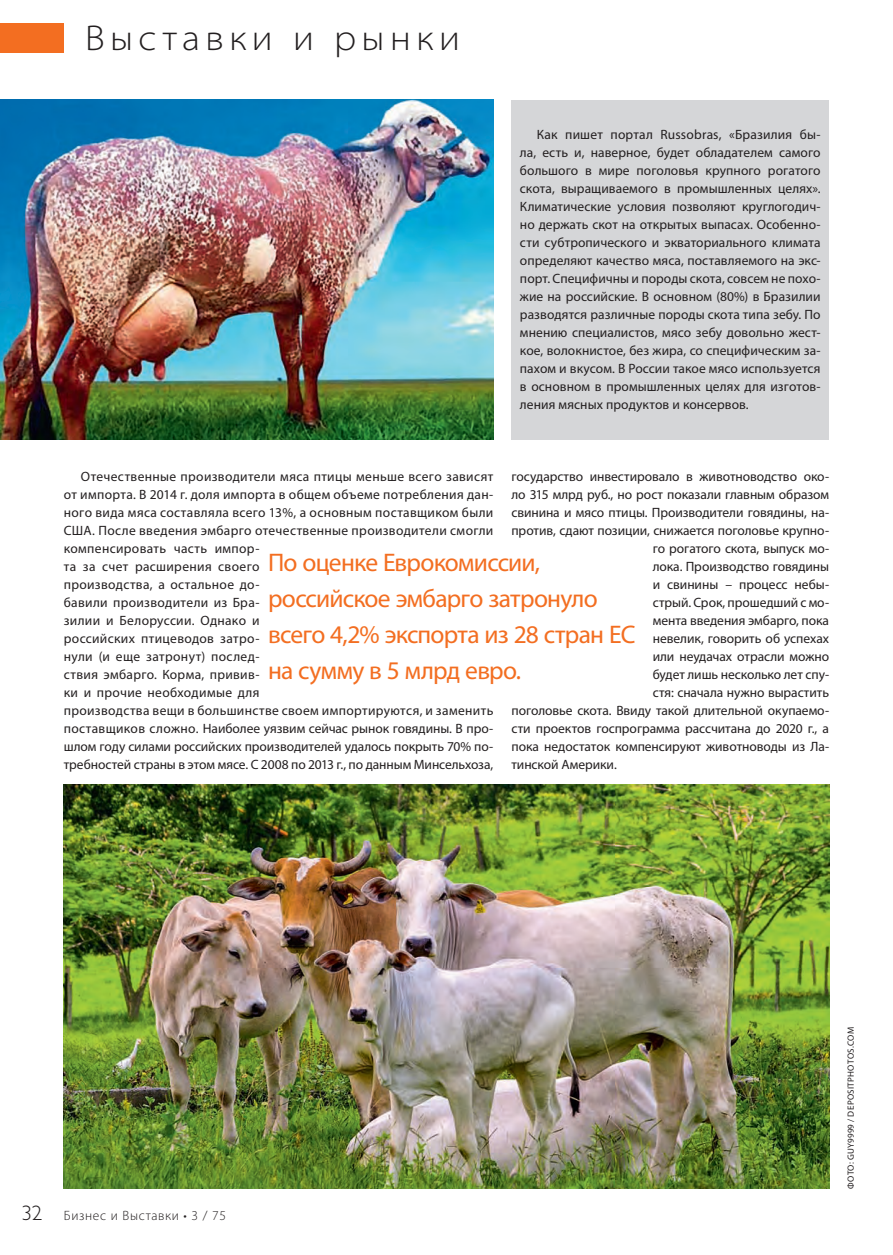
<style>
.page{position:relative;width:893px;height:1255px;background:#fff}
.page>*{position:absolute;margin:0;border:0;box-sizing:border-box;transform-origin:0 0}
.t1{font:300 semi-expanded 36px "Myriad Pro";letter-spacing:.15em;color:#231f20}
.t2{font:25.5px/36px "Myriad Pro";letter-spacing:-.03em;color:#f36e21}
.t3{font:13.5px/18px "Myriad Pro";color:#231f20;text-align:justify}
.t4{font:13.5px/18px "Myriad Pro";letter-spacing:.025em;color:#231f20}
.t5{font:300 13.5px "Myriad Pro";letter-spacing:.05em;color:#231f20}
.t6{font:9px "Myriad Pro";letter-spacing:.03em;color:#231f20}
.s1{font-family:"Gill Sans Light C";font-weight:400;font-size:21px}
</style>
<div class="page">
<div style="left:0;top:23px;width:64px;height:30px;background:#f36e21"></div>
<img style="left:0;top:99px;width:493px;height:340px">
<div style="left:511px;top:100px;width:318px;height:340px;background:#d5d6d8"></div>
<img style="left:64px;top:784px;width:765px;height:404px">
<p class="t1" style="left:85px;top:17px;width:376px">Выставки и рынки</p>
<p class="t3" style="left:520px;top:125px;width:302px;text-indent:17px">Как пишет портал Russobras, «Бразилия бы&shy;ла, есть и, наверное, будет обладателем самого большого в мире поголовья крупного рогатого скота, выращиваемого в промышленных целях».<br>Климатические условия позволяют круглогодич&shy;но держать скот на открытых выпасах. Особенно&shy;сти субтропического и экваториального климата определяют качество мяса, поставляемого на экс&shy;порт. Специфичны и породы скота, совсем не похо&shy;жие на российские. В основном (80%) в Бразилии разводятся различные породы скота типа зебу. По мнению специалистов, мясо зебу довольно жест&shy;кое, волокнистое, без жира, со специфическим за&shy;пахом и вкусом. В России такое мясо используется в основном в промышленных целях для изготов&shy;ления мясных продуктов и консервов.</p>
<p class="t4" style="left:64px;top:467px;width:431px;text-indent:17px">Отечественные производители мяса птицы меньше всего зависят от импорта. В 2014 г. доля импорта в общем объеме потребления дан&shy;ного вида мяса составляла всего 13%, а основным поставщиком были США. После введения эмбарго отечественные производители смогли компенсировать часть импор-<br>та за счет расширения своего<br>производства, а остальное до-<br>бавили производители из Бра-<br>зилии и Белоруссии. Однако и<br>российских птицеводов затро-<br>нули (и еще затронут) послед-<br>ствия эмбарго. Корма, привив-<br>ки и прочие необходимые для<br>производства вещи в большинстве своем импортируются, и заменить поставщиков сложно. Наиболее уязвим сейчас рынок говядины. В про&shy;шлом году силами российских производителей удалось покрыть 70% по&shy;требностей страны в этом мясе. С 2008 по 2013 г., по данным Минсельхоза,</p>
<p class="t3" style="left:511px;top:467px;width:319px">государство инвестировало в животноводство око-</p>
<p class="t3" style="left:511px;top:485px;width:319px">ло 315 млрд руб., но рост показали главным образом</p>
<p class="t3" style="left:511px;top:503px;width:319px">свинина и мясо птицы. Производители говядины, на-</p>
<p class="t3" style="left:511px;top:521px;width:319px">против, сдают позиции, снижается поголовье крупно-</p>
<p class="t3" style="left:653px;top:539px;width:178px">го рогатого скота, выпуск мо-</p>
<p class="t3" style="left:653px;top:557px;width:178px">лока. Производство говядины</p>
<p class="t3" style="left:653px;top:575px;width:178px">и свинины – процесс небы-</p>
<p class="t3" style="left:653px;top:593px;width:178px">стрый. Срок, прошедший с мо-</p>
<p class="t3" style="left:653px;top:611px;width:178px">мента введения эмбарго, пока</p>
<p class="t3" style="left:653px;top:629px;width:178px">невелик, говорить об успехах</p>
<p class="t3" style="left:653px;top:647px;width:178px">или неудачах отрасли можно</p>
<p class="t3" style="left:653px;top:665px;width:178px">будет лишь несколько лет спу-</p>
<p class="t3" style="left:653px;top:683px;width:178px">стя: сначала нужно вырастить</p>
<p class="t3" style="left:511px;top:701px;width:319px">поголовье скота. Ввиду такой длительной окупаемо-</p>
<p class="t3" style="left:511px;top:719px;width:319px">сти проектов госпрограмма рассчитана до 2020 г., а</p>
<p class="t3" style="left:511px;top:737px;width:319px">пока недостаток компенсируют животноводы из Ла-</p>
<p class="t3" style="left:511px;top:755px;width:107px">тинской Америки.</p>
<p class="t2" style="left:268px;top:544px;width:369px">По оценке Еврокомиссии, российское эмбарго затронуло всего 4,2% экспорта из 28 стран ЕС на сумму в 5 млрд евро.</p>
<p class="t5" style="left:21px;top:1206px;width:206px"><span class="s1">32</span> Бизнес и Выставки • 3 / 75</p>
<p class="t6" style="left:845px;top:1188px;width:163px;rotate:-90deg">Фото: guy9999 / Depositphotos.com</p>
</div>
